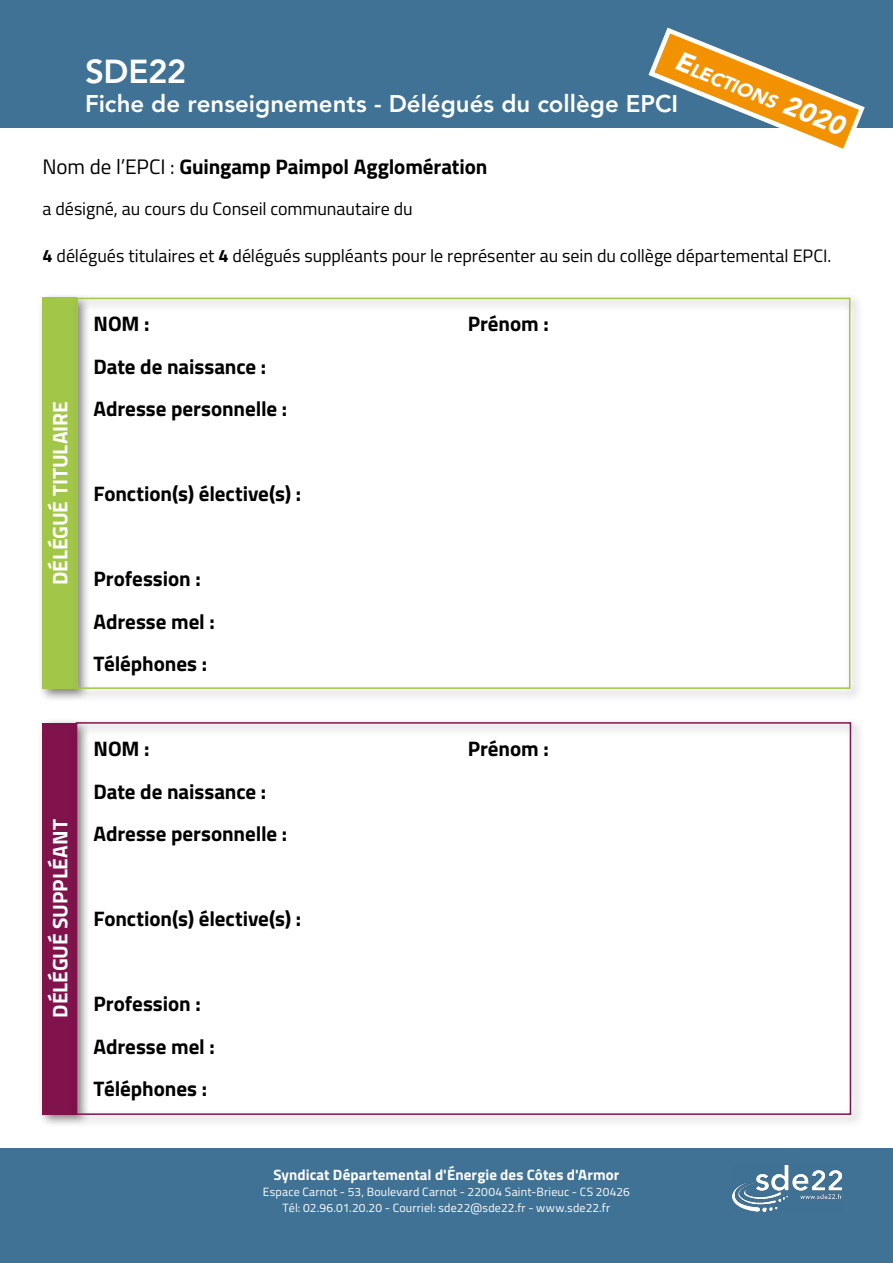
<style>
.page{position:relative;width:893px;height:1263px;background:#fff}
.page>*{position:absolute;margin:0;border:0;box-sizing:border-box;transform-origin:0 0}
.t1{font:800 33px "Avenir LT Std";letter-spacing:-.015em;color:#fff}
.t2{font:800 24px "Avenir LT Std";color:#fff}
.t3{font:700 21px "Titillium";letter-spacing:-.005em;color:#000}
.t4{font:700 21px "Titillium";letter-spacing:-.005em;color:#fff}
.t5{font:italic 900 18.9px "Avenir LT Std";color:#fff}
.t6{font:18px "Titillium";letter-spacing:-.005em;color:#000}
.t7{font:700 15px "Titillium";letter-spacing:.005em;color:#fff}
.t8{font:12px/16px "Titillium";letter-spacing:.015em;color:#fff;text-align:center}
.s1{font-size:27px}
.s2{font-weight:400}
.s3{font-weight:700}
</style>
<div class="page">
<div style="left:0;top:0;width:893px;height:128px;background:#407295"></div>
<div style="left:0;top:1148px;width:893px;height:115px;background:#407295"></div>
<svg style="left:648px;top:27px;width:217px;height:122px"></svg>
<img style="left:733px;top:1165px;width:109px;height:47px">
<div style="left:38px;top:293px;width:52px;height:409px;background:#000;opacity:.5"></div>
<div style="left:43px;top:298px;width:34px;height:391px;background:#a2c748"></div>
<div style="left:38px;top:718px;width:52px;height:410px;background:#000;opacity:.5"></div>
<div style="left:43px;top:723px;width:34px;height:391px;background:#80134c"></div>
<div style="left:72px;top:293px;width:792px;height:409px;background:#fff"></div>
<div style="left:77px;top:298px;width:773px;height:391px;border:2px solid #a2c748"></div>
<div style="left:71px;top:717px;width:794px;height:411px;background:#fff"></div>
<div style="left:76px;top:722px;width:775px;height:393px;border:2px solid #80134c"></div>
<p class="t5" style="left:680px;top:52px;width:182px;rotate:22deg"><span class="s1">E</span>lections <span class="s1">2020</span></p>
<h1 class="t1" style="left:85px;top:52px;width:103px">SDE22</h1>
<p class="t2" style="left:85px;top:89px;width:595px">Fiche de renseignements - Délégués du collège EPCI</p>
<p class="t3" style="left:43px;top:150px;width:446px"><span class="s2">Nom de l’EPCI :</span> Guingamp Paimpol Agglomération</p>
<p class="t6" style="left:43px;top:196px;width:372px">a désigné, au cours du Conseil communautaire du</p>
<p class="t6" style="left:43px;top:242px;width:790px"><span class="s3">4</span> délégués titulaires et <span class="s3">4</span> délégués suppléants pour le représenter au sein du collège départemental EPCI.</p>
<p class="t4" style="left:44px;top:585px;width:185px;rotate:-90deg">DÉLÉGUÉ TITULAIRE</p>
<p class="t4" style="left:44px;top:1018px;width:200px;rotate:-90deg">DÉLÉGUÉ SUPPLÉANT</p>
<p class="t3" style="left:94px;top:308px;width:58px">NOM :</p>
<p class="t3" style="left:94px;top:350px;width:174px">Date de naissance :</p>
<p class="t3" style="left:94px;top:393px;width:195px">Adresse personnelle :</p>
<p class="t3" style="left:94px;top:478px;width:209px">Fonction(s) élective(s) :</p>
<p class="t3" style="left:94px;top:563px;width:109px">Profession :</p>
<p class="t3" style="left:94px;top:605px;width:123px">Adresse mel :</p>
<p class="t3" style="left:94px;top:648px;width:115px">Téléphones :</p>
<p class="t3" style="left:94px;top:733px;width:58px">NOM :</p>
<p class="t3" style="left:94px;top:775px;width:174px">Date de naissance :</p>
<p class="t3" style="left:94px;top:818px;width:195px">Adresse personnelle :</p>
<p class="t3" style="left:94px;top:903px;width:209px">Fonction(s) élective(s) :</p>
<p class="t3" style="left:94px;top:988px;width:109px">Profession :</p>
<p class="t3" style="left:94px;top:1030px;width:123px">Adresse mel :</p>
<p class="t3" style="left:94px;top:1073px;width:115px">Téléphones :</p>
<p class="t3" style="left:468px;top:308px;width:83px">Prénom :</p>
<p class="t3" style="left:468px;top:733px;width:83px">Prénom :</p>
<p class="t7" style="left:274px;top:1163px;width:347px">Syndicat Départemental d'Énergie des Côtes d'Armor</p>
<p class="t8" style="left:263px;top:1183px;width:369px">Espace Carnot - 53, Boulevard Carnot - 22004 Saint-Brieuc - CS 20426<br>Tél: 02.96.01.20.20 - Courriel: sde22@sde22.fr - www.sde22.fr</p>
</div>
